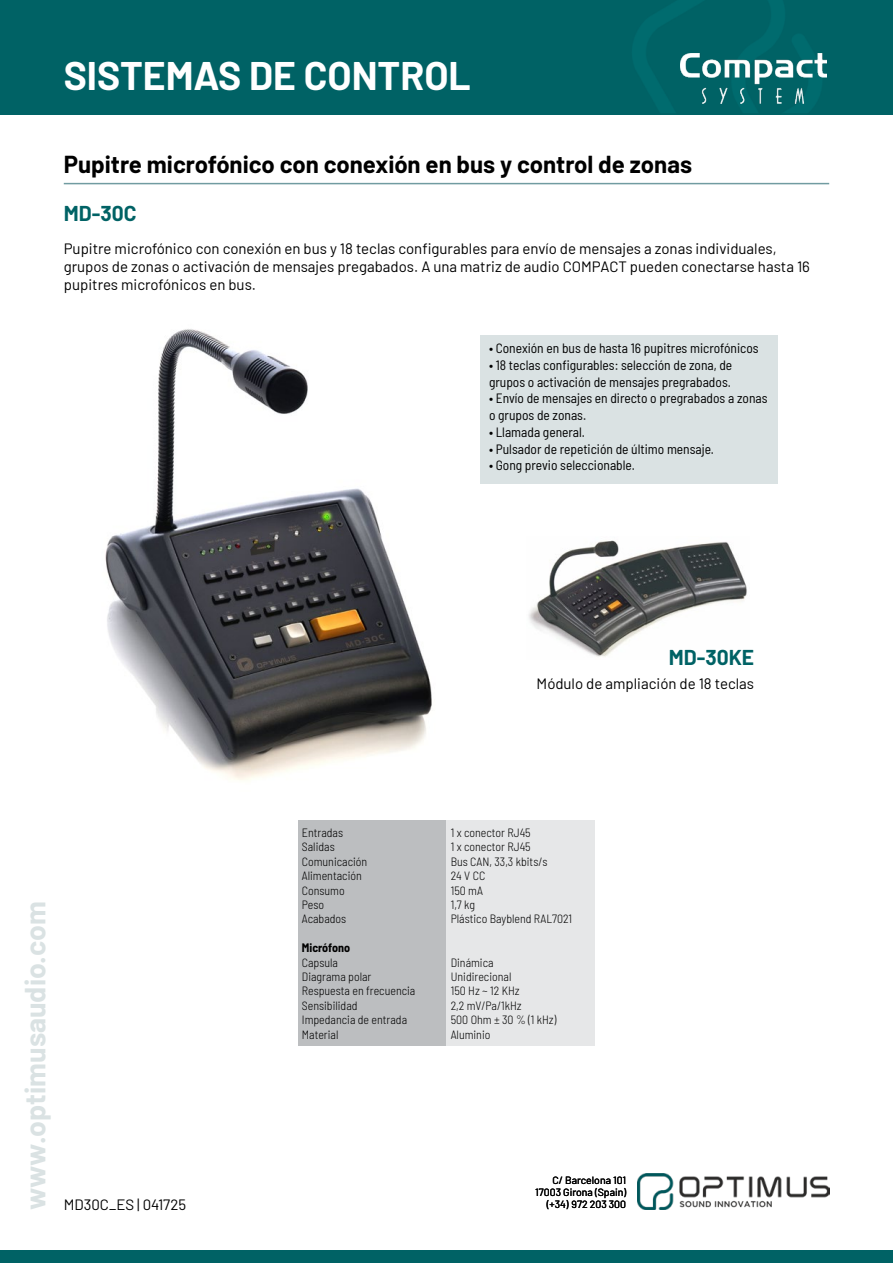
<style>
.page{position:relative;width:893px;height:1263px;background:#fff}
.page>*{position:absolute;margin:0;border:0;box-sizing:border-box;transform-origin:0 0}
.t1{font:700 39px "Barlow";color:#fff}
.t2{font:700 28.5px "Barlow";color:#dae2e3}
.t3{font:700 24px "Barlow";color:#000}
.t4{font:700 21px "Barlow";color:#006265}
.t5{font:15px/18px "Barlow";color:#000}
.t6{font:semi-condensed 13.5px/16.8px "Barlow";color:#000}
.t7{font:300 semi-condensed 12px/14.4px "Barlow";color:#000}
.t8{font:700 semi-condensed 12px "Barlow";color:#000}
.t9{font:10.5px/12px "Barlow";color:#000;text-align:right}
</style>
<div class="page">
<div style="left:0;top:0;width:893px;height:115px;background:#006265"></div>
<img style="left:680px;top:53px;width:147px;height:51px">
<img style="left:638px;top:1174px;width:191px;height:35px">
<div style="left:0;top:1250px;width:893px;height:13px;background:#006265"></div>
<hr style="left:64px;top:183px;width:765px;height:1px;background:#719ca1">
<img style="left:105px;top:329px;width:327px;height:451px">
<div style="left:480px;top:335px;width:298px;height:149px;background:#dae2e3"></div>
<div style="left:298px;top:821px;width:148px;height:225px;background:#bcbec0"></div>
<div style="left:446px;top:821px;width:149px;height:225px;background:#e6e7e8"></div>
<img style="left:529px;top:540px;width:218px;height:117px">
<h1 class="t1" style="left:64px;top:47px;width:409px">SISTEMAS DE CONTROL</h1>
<h3 class="t3" style="left:64px;top:146px;width:630px">Pupitre microfónico con conexión en bus y control de zonas</h3>
<h3 class="t4" style="left:64px;top:198px;width:74px">MD-30C</h3>
<p class="t5" style="left:64px;top:239px;width:748px">Pupitre microfónico con conexión en bus y 18 teclas configurables para envío de mensajes a zonas individuales, grupos de zonas o activación de mensajes pregabados. A una matriz de audio COMPACT pueden conectarse hasta 16 pupitres microfónicos en bus.</p>
<p class="t6" style="left:489px;top:339px;width:271px">• Conexión en bus de hasta 16 pupitres microfónicos</p>
<p class="t6" style="left:489px;top:355px;width:245px">• 18 teclas configurables: selección de zona, de grupos o activación de mensajes pregrabados.</p>
<p class="t6" style="left:489px;top:389px;width:280px">• Envío de mensajes en directo o pregrabados a zonas o grupos de zonas.</p>
<p class="t6" style="left:489px;top:423px;width:98px">• Llamada general.</p>
<p class="t6" style="left:489px;top:439px;width:227px">• Pulsador de repetición de último mensaje.</p>
<p class="t6" style="left:489px;top:456px;width:147px">• Gong previo seleccionable.</p>
<h2 class="t2" style="left:14px;top:1210px;width:310px;rotate:-90deg">www.optimusaudio.com</h2>
<p class="t5" style="left:64px;top:1194px;width:124px">MD30C_ES | 041725</p>
<h3 class="t4" style="left:669px;top:642px;width:87px">MD-30KE</h3>
<p class="t5" style="left:537px;top:673px;width:219px">Módulo de ampliación de 18 teclas</p>
<p class="t7" style="left:302px;top:824px;width:67px">Entradas<br>Salidas<br>Comunicación<br>Alimentación<br>Consumo<br>Peso<br>Acabados</p>
<p class="t8" style="left:302px;top:939px;width:50px">Micrófono</p>
<p class="t7" style="left:302px;top:954px;width:115px">Capsula<br>Diagrama polar<br>Respuesta en frecuencia<br>Sensibilidad<br>Impedancia de entrada<br>Material</p>
<p class="t7" style="left:451px;top:824px;width:123px">1 x conector RJ45<br>1 x conector RJ45<br>Bus CAN, 33,3 kbits/s<br>24 V CC<br>150 mA<br>1,7 kg<br>Plástico Bayblend RAL7021</p>
<p class="t7" style="left:451px;top:954px;width:107px">Dinámica<br>Unidirecional<br>150 Hz ~ 12 KHz<br>2,2 mV/Pa/1kHz<br>500 Ohm ± 30 % (1 kHz)<br>Aluminio</p>
<p class="t9" style="left:535px;top:1173px;width:92px">C/ Barcelona 101<br>17003 Girona (Spain) (+34) 972 203 300</p>
</div>
